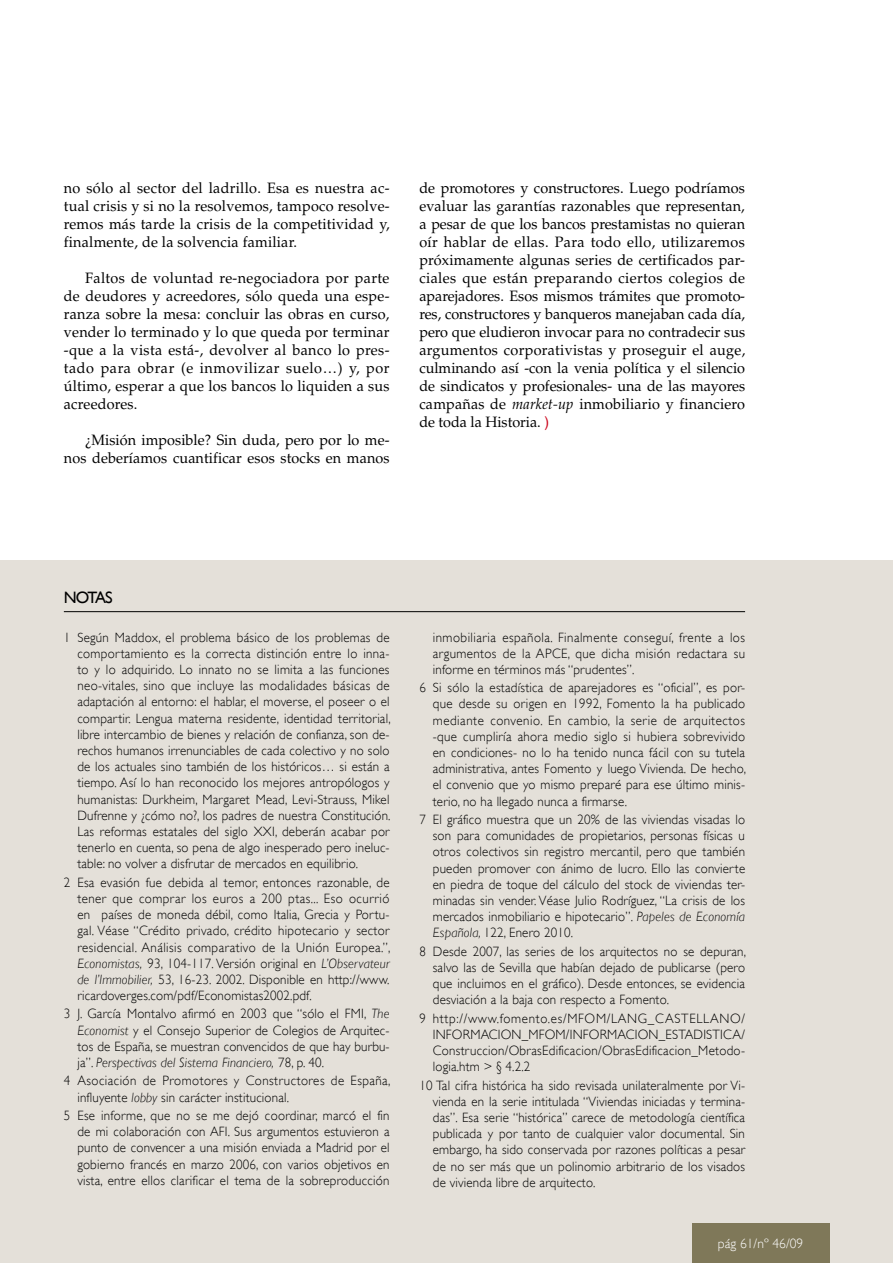
<style>
.page{position:relative;width:893px;height:1263px;background:#fff}
.page>*{position:absolute;margin:0;border:0;box-sizing:border-box;transform-origin:0 0}
.t1{font:16.5px "Gill Sans";letter-spacing:-.08em;color:#000}
.t2{font:15px/18px "Palatino";letter-spacing:.015em;color:#000;text-align:justify;scale:.96 1}
.t3{font:300 13.5px/16.2px "Gill Sans";letter-spacing:.015em;color:#000;text-align:justify;scale:.96 1}
.t4{font:300 13.5px/16.2px "Gill Sans";letter-spacing:.035em;color:#000;scale:.96 1}
.t5{font:300 13.5px "Gill Sans";color:#fff}
.s1{font-style:italic}
.s2{font-family:"Helvetica";color:#cc071e}
</style>
<div class="page">
<div style="left:0;top:560px;width:893px;height:703px;background:#e4e0d9"></div>
<hr style="left:64px;top:611px;width:681px;height:1px;background:#000">
<div style="left:692px;top:1222px;width:137px;height:41px;background:#7f7859"></div>
<p class="t2" style="left:64px;top:179px;width:341px">no sólo al sector del ladrillo. Esa es nuestra ac&shy;tual crisis y si no la resolvemos, tampoco resolve&shy;remos más tarde la crisis de la competitividad y, finalmente, de la solvencia familiar.</p>
<p class="t2" style="left:64px;top:269px;width:341px;text-indent:21px">Faltos de voluntad re-negociadora por parte de deudores y acreedores, sólo queda una espe&shy;ranza sobre la mesa: concluir las obras en curso, vender lo terminado y lo que queda por terminar -que a la vista está-, devolver al banco lo pres&shy;tado para obrar (e inmovilizar suelo…) y, por último, esperar a que los bancos lo liquiden a sus acreedores.</p>
<p class="t2" style="left:64px;top:431px;width:341px;text-align:right">¿Misión imposible? Sin duda, pero por lo me&shy;nos deberíamos cuantificar esos stocks en manos</p>
<p class="t2" style="left:419px;top:179px;width:341px">de promotores y constructores. Luego podríamos evaluar las garantías razonables que representan, a pesar de que los bancos prestamistas no quieran oír hablar de ellas. Para todo ello, utilizaremos próximamente algunas series de certificados par&shy;ciales que están preparando ciertos colegios de aparejadores. Esos mismos trámites que promoto&shy;res, constructores y banqueros manejaban cada día, pero que eludieron invocar para no contradecir sus argumentos corporativistas y proseguir el auge, culminando así -con la venia política y el silencio de sindicatos y profesionales- una de las mayores campañas de <span class="s1">market-up</span> inmobiliario y financiero de toda la Historia. <span class="s2">)</span></p>
<p class="t1" style="left:64px;top:588px;width:50px">NOTAS</p>
<p class="t3" style="left:77px;top:629px;width:328px;text-indent:-14px">1 Según Maddox, el problema básico de los problemas de comportamiento es la correcta distinción entre lo inna&shy;to y lo adquirido. Lo innato no se limita a las funciones neo-vitales, sino que incluye las modalidades básicas de adaptación al entorno: el hablar, el moverse, el poseer o el compartir. Lengua materna residente, identidad territorial, libre intercambio de bienes y relación de confianza, son de&shy;rechos humanos irrenunciables de cada colectivo y no solo de los actuales sino también de los históricos… si están a tiempo. Así lo han reconocido los mejores antropólogos y humanistas: Durkheim, Margaret Mead, Levi-Strauss, Mikel Dufrenne y ¿cómo no?, los padres de nuestra Constitución.<br>Las reformas estatales del siglo XXI, deberán acabar por tenerlo en cuenta, so pena de algo inesperado pero ineluc&shy;table: no volver a disfrutar de mercados en equilibrio.</p>
<p class="t3" style="left:77px;top:874px;width:328px;text-indent:-14px">2 Esa evasión fue debida al temor, entonces razonable, de tener que comprar los euros a 200 ptas... Eso ocurrió en países de moneda débil, como Italia, Grecia y Portu&shy;gal. Véase “Crédito privado, crédito hipotecario y sector residencial. Análisis comparativo de la Unión Europea.”, <span class="s1">Economistas,</span> 93, 104-117. Versión original en <span class="s1">L’Observateur de l’Immobilier,</span> 53, 16-23. 2002. Disponible en http://www. ricardoverges.com/pdf/Economistas2002.pdf.</p>
<p class="t3" style="left:77px;top:1006px;width:327px;text-indent:-14px">3 J. García Montalvo afirmó en 2003 que “sólo el FMI, <span class="s1">The Economist</span> y el Consejo Superior de Colegios de Arquitec&shy;tos de España, se muestran convencidos de que hay burbu&shy;ja”. <span class="s1">Perspectivas del Sistema Financiero,</span> 78, p. 40.</p>
<p class="t4" style="left:77px;top:1073px;width:328px;text-indent:-13px">4 Asociación de Promotores y Constructores de España, influyente <span class="s1">lobby</span> sin carácter institucional.</p>
<p class="t3" style="left:77px;top:1107px;width:327px;text-indent:-13px">5 Ese informe, que no se me dejó coordinar, marcó el fin de mi colaboración con AFI. Sus argumentos estuvieron a punto de convencer a una misión enviada a Madrid por el gobierno francés en marzo 2006, con varios objetivos en vista, entre ellos clarificar el tema de la sobreproducción</p>
<p class="t3" style="left:433px;top:629px;width:327px">inmobiliaria española. Finalmente conseguí, frente a los argumentos de la APCE, que dicha misión redactara su informe en términos más “prudentes”.</p>
<p class="t3" style="left:433px;top:679px;width:328px;text-indent:-14px">6 Si sólo la estadística de aparejadores es “oficial”, es por&shy;que desde su origen en 1992, Fomento la ha publicado mediante convenio. En cambio, la serie de arquitectos -que cumpliría ahora medio siglo si hubiera sobrevivido en condiciones- no lo ha tenido nunca fácil con su tutela administrativa, antes Fomento y luego Vivienda. De hecho, el convenio que yo mismo preparé para ese último minis&shy;terio, no ha llegado nunca a firmarse.</p>
<p class="t3" style="left:433px;top:811px;width:327px;text-indent:-14px">7 El gráfico muestra que un 20% de las viviendas visadas lo son para comunidades de propietarios, personas físicas u otros colectivos sin registro mercantil, pero que también pueden promover con ánimo de lucro. Ello las convierte en piedra de toque del cálculo del stock de viviendas ter&shy;minadas sin vender. Véase Julio Rodríguez, “La crisis de los mercados inmobiliario e hipotecario”. <span class="s1">Papeles de Economía Española,</span> 122, Enero 2010.</p>
<p class="t3" style="left:433px;top:943px;width:328px;text-indent:-13px">8 Desde 2007, las series de los arquitectos no se depuran, salvo las de Sevilla que habían dejado de publicarse (pero que incluimos en el gráfico). Desde entonces, se evidencia desviación a la baja con respecto a Fomento.</p>
<p class="t3" style="left:433px;top:1010px;width:327px;text-indent:-14px">9 http://www.fomento.es/MFOM/LANG_CASTELLANO/ INFORMACION_MFOM/INFORMACION_ESTADISTICA/ Construccion/ObrasEdificacion/ObrasEdificacion_Metodo&shy;logia.htm &gt; § 4.2.2</p>
<p class="t3" style="left:433px;top:1077px;width:327px;text-indent:-14px">10 Tal cifra histórica ha sido revisada unilateralmente por Vi&shy;vienda en la serie intitulada “Viviendas iniciadas y termina&shy;das”. Esa serie “histórica” carece de metodología científica publicada y por tanto de cualquier valor documental. Sin embargo, ha sido conservada por razones políticas a pesar de no ser más que un polinomio arbitrario de los visados de vivienda libre de arquitecto.</p>
<p class="t5" style="left:718px;top:1236px;width:87px">pág 61/nº 46/09</p>
</div>
